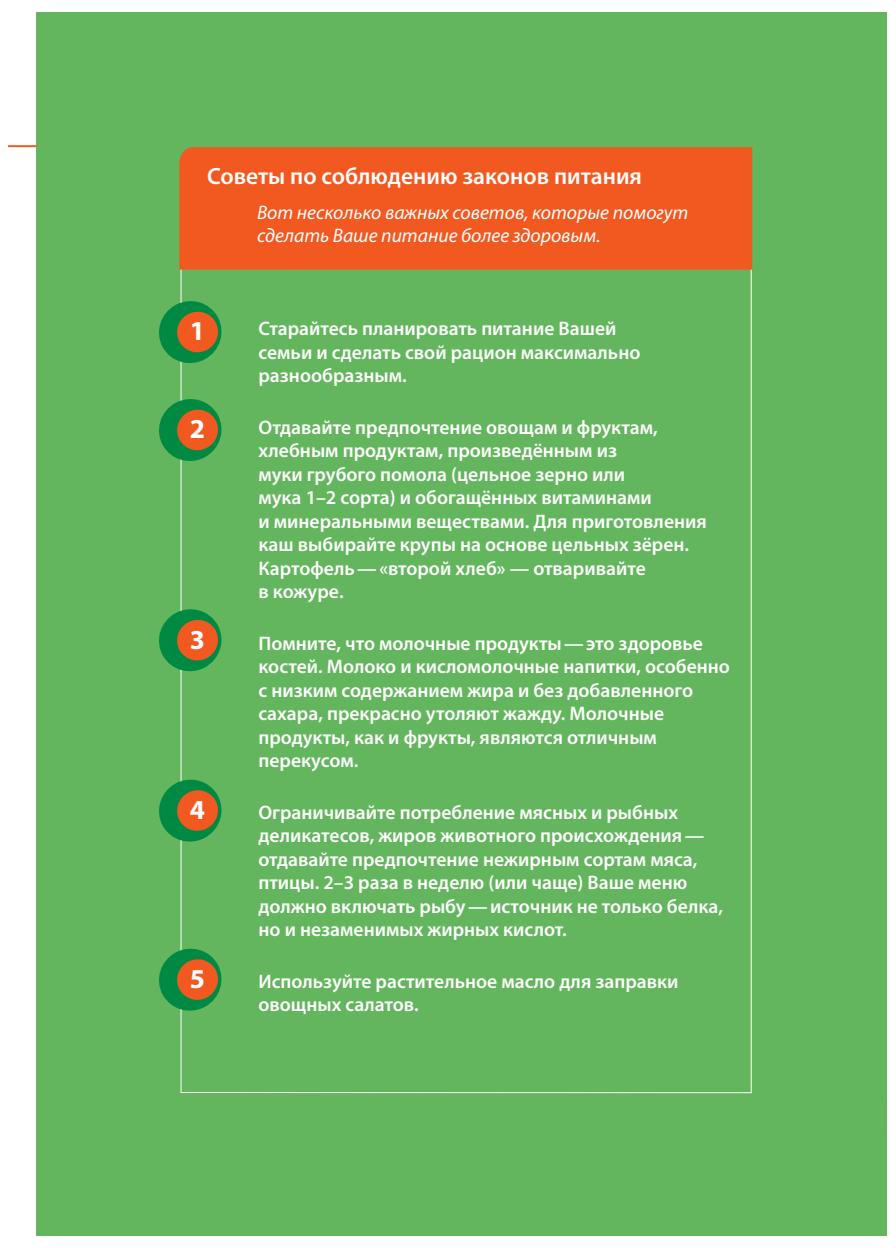
<style>
.page{position:relative;width:896px;height:1248px;background:#fff}
.page>*{position:absolute;margin:0;border:0;box-sizing:border-box;transform-origin:0 0}
.t1{font:700 27.4px "Myriad Pro";color:#fff}
.t2{font:600 23.6px "Myriad Pro";color:#fff}
.t3{font:600 19.6px/23.6px "Myriad Pro";color:#fff}
.t4{font:italic 19.6px/23.6px "Myriad Pro";color:#fff}
</style>
<div class="page">
<div style="left:37px;top:12px;width:850px;height:1223px;background:#63b65d"></div>
<hr style="left:8px;top:145px;width:29px;height:2px;background:#f15921">
<div style="left:179px;top:147px;width:573px;height:122px;background:#f15921"></div>
<svg style="left:159px;top:297px;width:63px;height:70px"></svg>
<svg style="left:159px;top:394px;width:63px;height:71px"></svg>
<svg style="left:159px;top:604px;width:63px;height:71px"></svg>
<svg style="left:159px;top:775px;width:63px;height:71px"></svg>
<svg style="left:159px;top:944px;width:63px;height:70px"></svg>
<p class="t2" style="left:207px;top:167px;width:436px">Советы по соблюдению законов питания</p>
<p class="t4" style="left:257px;top:201px;width:433px">Вот несколько важных советов, которые помогут сделать Ваше питание более здоровым.</p>
<h1 class="t1" style="left:190px;top:320px;width:17px">1</h1>
<h1 class="t1" style="left:190px;top:418px;width:17px">2</h1>
<h1 class="t1" style="left:190px;top:628px;width:17px">3</h1>
<h1 class="t1" style="left:190px;top:798px;width:17px">4</h1>
<h1 class="t1" style="left:190px;top:967px;width:17px">5</h1>
<p class="t3" style="left:258px;top:318px;width:383px">Старайтесь планировать питание Вашей семьи и сделать свой рацион максимально разнообразным.</p>
<p class="t3" style="left:258px;top:416px;width:450px">Отдавайте предпочтение овощам и фруктам, хлебным продуктам, произведённым из<br>муки грубого помола (цельное зерно или<br>мука 1–2 сорта) и обогащённых витаминами<br>и минеральными веществами. Для приготовления каш выбирайте крупы на основе цельных зёрен.<br>Картофель — «второй хлеб» — отваривайте<br>в кожуре.</p>
<p class="t3" style="left:258px;top:632px;width:473px">Помните, что молочные продукты — это здоровье костей. Молоко и кисломолочные напитки, особенно с низким содержанием жира и без добавленного сахара, прекрасно утоляют жажду. Молочные продукты, как и фрукты, являются отличным перекусом.</p>
<p class="t3" style="left:258px;top:801px;width:466px">Ограничивайте потребление мясных и рыбных деликатесов, жиров животного происхождения — отдавайте предпочтение нежирным сортам мяса, птицы. 2–3 раза в неделю (или чаще) Ваше меню должно включать рыбу — источник не только белка, но и незаменимых жирных кислот.</p>
<p class="t3" style="left:258px;top:970px;width:421px">Используйте растительное масло для заправки овощных салатов.</p>
</div>
